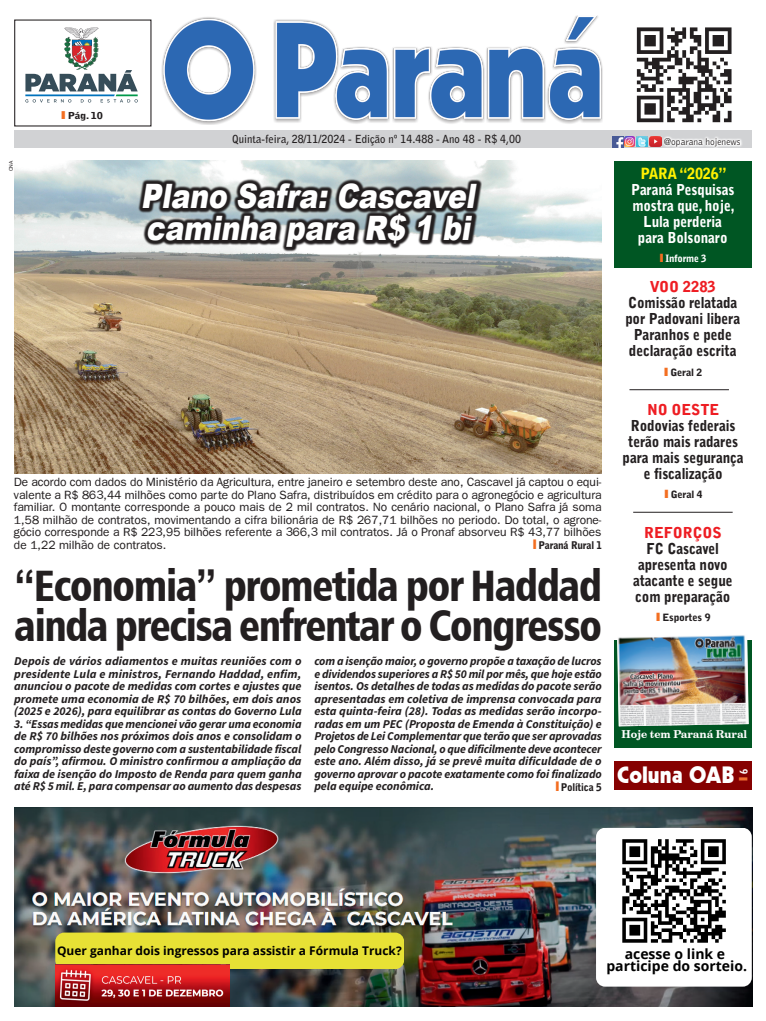
<style>
.page{position:relative;width:766px;height:1021px;background:#fff}
.page>*{position:absolute;margin:0;border:0;box-sizing:border-box;transform-origin:0 0}
.TITULO_ESSE_1{font:44px "Humanist 777 BT Black Condensed B";letter-spacing:-.035em;color:#231f20;scale:.93 1}
.t1{font:italic 900 33.6px "Arial";color:#fff;scale:.83 1}
.COLUNAS{font:23px "Geometric 231 BT Heavy C";color:#fff}
.t2{font:900 15.4px "Bell Gothic Std";letter-spacing:-.02em;color:#fff101;scale:.95 1}
.texto_titinho{font:900 15px/16px "Bell Gothic Std";letter-spacing:-.01em;color:#231f20;text-align:center;scale:.91 1}
.t3{font:900 15px/16px "Bell Gothic Std";letter-spacing:-.01em;color:#fff;text-align:center;scale:.91 1}
.texto_titinho-2{font:900 15px "Bell Gothic Std";letter-spacing:-.01em;color:#ee1d23}
.t4{font:700 14px/12.7px "Open Sans";color:#000;text-align:center}
.novo_texto_manchete{font:italic 700 12px/12.5px "Source Sans Pro";letter-spacing:-.005em;color:#231f20;text-align:justify}
.TEXTO_COLUNA{font:12px/12.5px "Franklin Gothic";color:#231f20;text-align:justify}
.t5{font:700 11.9px "Open Sans";color:#000}
.PAGINA{font:900 11.3px "Bell Gothic Std";color:#ef6e32;scale:1.93 1}
.data{font:700 11.1px "Bell Gothic Std";color:#231f20;scale:.96 1}
.TEXTO_MANCHETE{font:700 11px "Century Schoolbook BT";color:#fff}
.OLHO{font:900 10.6px "Bell Gothic Std";letter-spacing:-.02em;color:#231f20;scale:.95 1}
.t6{font:900 10px "Bell Gothic Std";letter-spacing:-.02em;color:#231f20;scale:1.05 1}
.t7{font:900 10px "Bell Gothic Std";letter-spacing:-.02em;color:#fff}
.t8{font:300 9.7px "Bell Gothic Std";color:#231f20;scale:.96 1}
.t9{font:900 9.6px "Bell Gothic Std";color:#231f20;scale:1.16 1}
.CREDITO{font:5px "Arial";color:#231f20}
.s1{font-size:10.7px;color:#f36e21}
.s2{font-size:11.2px;color:#f36e21}
.s3{font-size:13px;color:#f36e21}
.s4{font-family:"Arial";font-weight:700}
.s5{font-size:10.2px;color:#fff}
</style>
<div class="page">
<img style="left:14px;top:161px;width:587px;height:312px">
<div style="left:14px;top:130px;width:737px;height:17px;background:#d1d2d4"></div>
<svg style="left:661px;top:136px;width:81px;height:12px"></svg>
<img style="left:161px;top:15px;width:442px;height:109px">
<img style="left:636px;top:27px;width:96px;height:96px">
<svg style="left:612px;top:136px;width:49px;height:11px"></svg>
<div style="left:614px;top:161px;width:137px;height:107px;background:#005623"></div>
<hr style="left:629px;top:389px;width:99px;height:1px;background:#231f20">
<svg style="left:614px;top:761px;width:138px;height:29px"></svg>
<div style="left:614px;top:760px;width:137px;height:29px;background:#860101"></div>
<svg style="left:25px;top:28px;width:113px;height:74px"></svg>
<svg style="left:138px;top:179px;width:344px;height:73px;background:#606163"></svg>
<img style="left:14px;top:808px;width:737px;height:198px">
<svg style="left:596px;top:827px;width:155px;height:159px"></svg>
<div style="left:55px;top:932px;width:349px;height:37px;background:#e7e135"></div>
<img style="left:55px;top:964px;width:174px;height:42px">
<hr style="left:633px;top:511px;width:99px;height:1px;background:#231f20">
<div style="left:614px;top:640px;width:137px;height:107px;background:#005623"></div>
<img style="left:617px;top:635px;width:131px;height:91px">
<p class="CREDITO" style="left:8px;top:171px;width:12px;rotate:-90deg">CNA</p>
<p class="t9" style="left:60px;top:110px;width:38px"><span class="s1">l</span>Pág. 10</p>
<p class="data" style="left:232px;top:132px;width:302px">Quinta-feira, 28/11/2024 - Edição nº 14.488 - Ano 48 - R$ 4,00</p>
<p class="t8" style="left:663px;top:137px;width:81px">@oparana hojenews</p>
<p class="t3" style="left:631px;top:182px;width:115px">Paraná Pesquisas mostra que, hoje,<br>Lula perderia para Bolsonaro</p>
<p class="t7" style="left:658px;top:253px;width:49px"><span class="s2">l</span>Informe 3</p>
<p class="t2" style="left:640px;top:164px;width:92px">PARA “2026”</p>
<p class="t1" style="left:141px;top:172px;width:412px">Plano Safra: Cascavel</p>
<p class="t1" style="left:146px;top:204px;width:401px">caminha para R$ 1 bi</p>
<p class="texto_titinho-2" style="left:649px;top:278px;width:68px">VOO 2283</p>
<p class="texto_titinho" style="left:625px;top:295px;width:128px">Comissão relatada por Padovani libera<br>Paranhos e pede declaração escrita</p>
<p class="t6" style="left:663px;top:366px;width:39px"><span class="s2">l</span>Geral 2</p>
<p class="TEXTO_COLUNA" style="left:14px;top:476px;width:589px">De acordo com dados do Ministério da Agricultura, entre janeiro e setembro deste ano, Cascavel já captou o equi&shy;valente a R$ 863,44 milhões como parte do Plano Safra, distribuídos em crédito para o agronegócio e agricultura familiar. O montante corresponde a pouco mais de 2 mil contratos. No cenário nacional, o Plano Safra já soma 1,58 milhão de contratos, movimentando a cifra bilionária de R$ 267,71 bilhões no periodo. Do total, o agrone&shy;gócio corresponde a R$ 223,95 bilhões referente a 366,3 mil contratos. Já o Pronaf absorveu R$ 43,77 bilhões de 1,22 milhão de contratos.</p>
<p class="OLHO" style="left:532px;top:539px;width:75px"><span class="s3">l</span>Paraná Rural 1</p>
<p class="TITULO_ESSE_1" style="left:15px;top:558px;width:633px"><span class="s4">“</span>Economia<span class="s4">”</span> prometida por Haddad</p>
<p class="TITULO_ESSE_1" style="left:15px;top:598px;width:632px">ainda precisa enfrentar o Congresso</p>
<p class="novo_texto_manchete" style="left:14px;top:655px;width:289px">Depois de vários adiamentos e muitas reuniões com o presidente Lula e ministros, Fernando Haddad, enfim, anunciou o pacote de medidas com cortes e ajustes que promete uma economia de R$ 70 bilhões, em dois anos (2025 e 2026), para equilibrar as contas do Governo Lula</p>
<p class="novo_texto_manchete" style="left:14px;top:717px;width:289px">3. “Essas medidas que mencionei vão gerar uma economia de R$ 70 bilhões nos próximos dois anos e consolidam o compromisso deste governo com a sustentabilidade fiscal do país”, afirmou. O ministro confirmou a ampliação da faixa de isenção do Imposto de Renda para quem ganha até R$ 5 mil. E, para compensar ao aumento das despesas</p>
<p class="novo_texto_manchete" style="left:314px;top:655px;width:289px">com a isenção maior, o governo propõe a taxação de lucros e dividendos superiores a R$ 50 mil por mês, que hoje estão isentos. Os detalhes de todas as medidas do pacote serão apresentadas em coletiva de imprensa convocada para esta quinta-feira (28). Todas as medidas serão incorpo&shy;radas em um PEC (Proposta de Emenda à Constituição) e Projetos de Lei Complementar que terão que ser aprovadas pelo Congresso Nacional, o que dificilmente deve acontecer este ano. Além disso, já se prevê muita dificuldade de o governo aprovar o pacote exatamente como foi finalizado pela equipe econômica.</p>
<p class="OLHO" style="left:554px;top:781px;width:51px"><span class="s3">l</span>Política 5</p>
<p class="texto_titinho-2" style="left:647px;top:401px;width:74px">NO OESTE</p>
<p class="texto_titinho" style="left:630px;top:418px;width:117px">Rodovias federais</p>
<p class="texto_titinho" style="left:628px;top:434px;width:122px">terão mais radares</p>
<p class="texto_titinho" style="left:622px;top:450px;width:135px">para mais segurança</p>
<p class="texto_titinho" style="left:643px;top:466px;width:88px">e fiscalização</p>
<p class="t6" style="left:663px;top:489px;width:39px"><span class="s2">l</span>Geral 4</p>
<p class="texto_titinho-2" style="left:644px;top:523px;width:79px">REFORÇOS</p>
<p class="texto_titinho" style="left:646px;top:540px;width:81px">FC Cascavel</p>
<p class="texto_titinho" style="left:637px;top:556px;width:100px">apresenta novo</p>
<p class="texto_titinho" style="left:633px;top:572px;width:111px">atacante e segue</p>
<p class="texto_titinho" style="left:635px;top:588px;width:106px">com preparação</p>
<p class="t6" style="left:655px;top:611px;width:54px"><span class="s2">l</span>Esportes 9</p>
<p class="TEXTO_MANCHETE" style="left:621px;top:726px;width:127px">Hoje tem Paraná Rural</p>
<p class="COLUNAS" style="left:617px;top:760px;width:119px">Coluna OAB</p>
<p class="PAGINA" style="left:736px;top:781px;width:8px;rotate:-90deg">l<span class="s5">6</span></p>
<p class="t5" style="left:57px;top:942px;width:346px">Quer ganhar dois ingressos para assistir a Fórmula Truck?</p>
<p class="t4" style="left:606px;top:946px;width:142px">acesse o link e participe do sorteio.</p>
</div>
